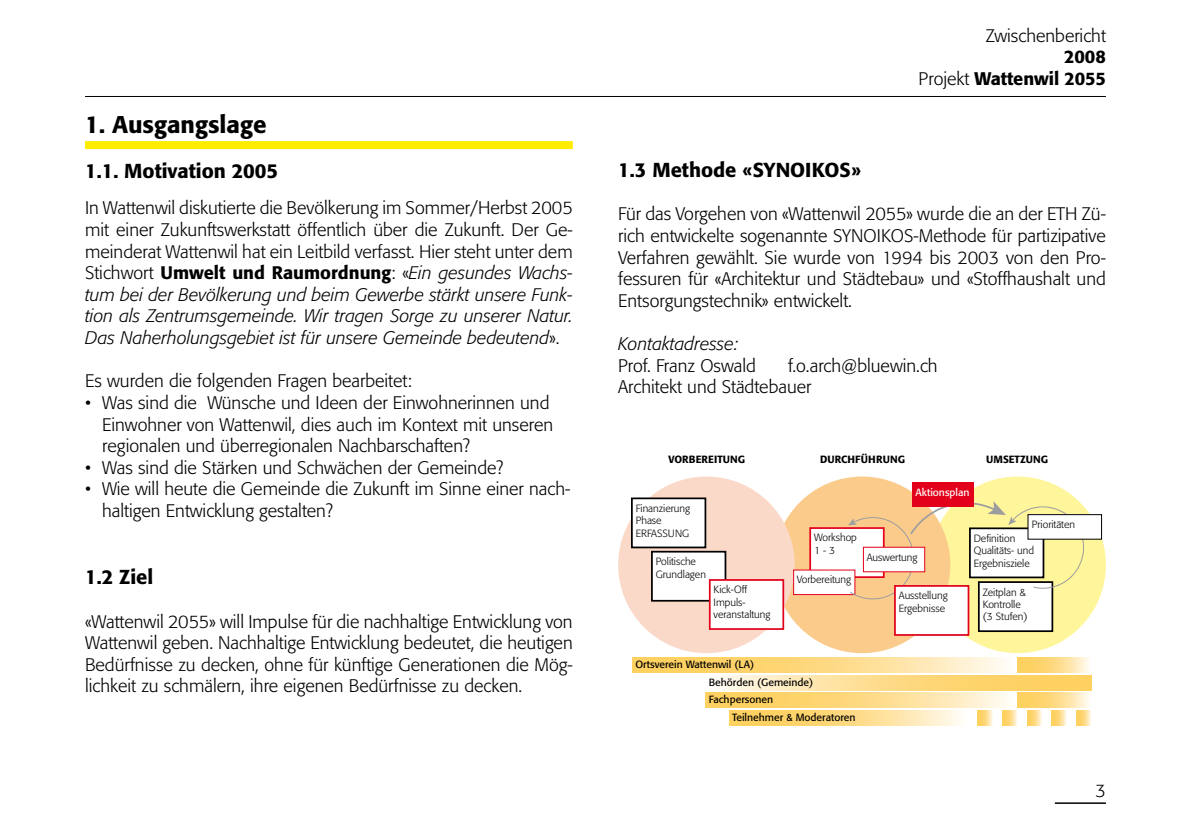
<style>
.page{position:relative;width:1191px;height:840px;background:#fff}
.page>*{position:absolute;margin:0;border:0;box-sizing:border-box;transform-origin:0 0}
.t1{font:500 24px "Formata";color:#000}
.t2{font:500 20px "Formata";color:#000}
.t3{font:300 18px/21.6px "Formata";color:#000;text-align:justify}
.t4{font:500 18px/21.6px "Formata";color:#000;text-align:right}
.t5{font:italic 300 18px "Formata";color:#000}
.t6{font:300 10.4px/12.4px "Formata";color:#000}
.t7{font:10.4px/17.4px "Formata";color:#000}
.t8{font:500 10.4px "Formata";color:#000}
.t9{font:500 10.4px "Formata";letter-spacing:.02em;color:#000}
.t10{font:10.4px "Formata";color:#fff}
.s1{font-weight:500}
.s2{font-style:italic}
.s3{font-weight:300}
</style>
<div class="page">
<hr style="left:1054px;top:801px;width:52px;height:2px;background:#000">
<hr style="left:85px;top:96px;width:1021px;height:1px;background:#000">
<div style="left:85px;top:141px;width:488px;height:8px;background:#ffec00"></div>
<div style="left:929px;top:476px;width:177px;height:176px;background:#fff59a;border-radius:50%"></div>
<div style="left:774px;top:476px;width:176px;height:176px;background:#fbcb8b;border-radius:50%"></div>
<div style="left:618px;top:476px;width:176px;height:176px;background:#fbd9c9;border-radius:50%"></div>
<div style="left:810px;top:527px;width:73px;height:49px;background:#fff"></div>
<div style="left:809px;top:527px;width:75px;height:50px;border:2px solid #e2001a"></div>
<div style="left:632px;top:498px;width:73px;height:49px;background:#fff"></div>
<div style="left:631px;top:497px;width:75px;height:51px;border:2px solid #000"></div>
<div style="left:652px;top:551px;width:73px;height:49px;background:#fff"></div>
<div style="left:651px;top:550px;width:75px;height:51px;border:2px solid #000"></div>
<div style="left:710px;top:579px;width:73px;height:49px;background:#fff"></div>
<div style="left:709px;top:578px;width:75px;height:51px;border:2px solid #e2001a"></div>
<div style="left:978px;top:581px;width:74px;height:49px;background:#fff"></div>
<div style="left:978px;top:581px;width:75px;height:50px;border:2px solid #000"></div>
<div style="left:793px;top:569px;width:62px;height:25px;background:#fff"></div>
<div style="left:895px;top:585px;width:73px;height:49px;background:#fff"></div>
<div style="left:894px;top:584px;width:75px;height:51px;border:2px solid #e2001a"></div>
<div style="left:912px;top:482px;width:61px;height:25px;background:#e2001a"></div>
<svg style="left:632px;top:657px;width:373px;height:15px"></svg>
<svg style="left:705px;top:692px;width:302px;height:15px"></svg>
<svg style="left:1017px;top:692px;width:72px;height:15px"></svg>
<svg style="left:729px;top:710px;width:231px;height:14px"></svg>
<svg style="left:1027px;top:710px;width:14px;height:14px"></svg>
<svg style="left:978px;top:710px;width:14px;height:14px"></svg>
<svg style="left:1002px;top:710px;width:15px;height:14px"></svg>
<svg style="left:1051px;top:710px;width:15px;height:14px"></svg>
<svg style="left:1076px;top:710px;width:15px;height:14px"></svg>
<svg style="left:720px;top:675px;width:371px;height:14px"></svg>
<svg style="left:1017px;top:657px;width:72px;height:15px"></svg>
<svg style="left:848px;top:500px;width:241px;height:99px"></svg>
<div style="left:1028px;top:514px;width:73px;height:25px;background:#fff"></div>
<div style="left:1027px;top:514px;width:75px;height:25px;border:1px solid #000"></div>
<h1 class="t1" style="left:85px;top:109px;width:183px">1. Ausgangslage</h1>
<p class="t2" style="left:85px;top:159px;width:194px">1.1. Motivation 2005</p>
<p class="t3" style="left:85px;top:197px;width:489px">In Wattenwil diskutierte die Bevölkerung im Sommer/Herbst 2005 mit einer Zukunftswerkstatt öffentlich über die Zukunft. Der Ge&shy;meinderat Wattenwil hat ein Leitbild verfasst. Hier steht unter dem Stichwort <span class="s1">Umwelt und Raumordnung</span>: «<span class="s2">Ein gesundes Wachs&shy;tum bei der Bevölkerung und beim Gewerbe stärkt unsere Funk&shy;tion als Zentrumsgemeinde. Wir tragen Sorge zu unserer Natur.<br>Das Naherholungsgebiet ist für unsere Gemeinde bedeutend</span>».</p>
<p class="t3" style="left:85px;top:370px;width:328px">Es wurden die folgenden Fragen bearbeitet:</p>
<p class="t3" style="left:102px;top:391px;width:452px;text-align:left;text-indent:-17px">• Was sind die Wünsche und Ideen der Einwohnerinnen und<br>Einwohner von Wattenwil, dies auch im Kontext mit unseren regionalen und überregionalen Nachbarschaften?</p>
<p class="t3" style="left:85px;top:456px;width:420px">• Was sind die Stärken und Schwächen der Gemeinde?</p>
<p class="t3" style="left:102px;top:478px;width:470px;text-indent:-17px">• Wie will heute die Gemeinde die Zukunft im Sinne einer nach&shy;haltigen Entwicklung gestalten?</p>
<p class="t2" style="left:85px;top:564px;width:70px">1.2 Ziel</p>
<p class="t3" style="left:85px;top:610px;width:489px">«Wattenwil 2055» will Impulse für die nachhaltige Entwicklung von Wattenwil geben. Nachhaltige Entwicklung bedeutet, die heutigen Bedürfnisse zu decken, ohne für künftige Generationen die Mög&shy;lichkeit zu schmälern, ihre eigenen Bedürfnisse zu decken.</p>
<p class="t3" style="left:985px;top:25px;width:122px">Zwischenbericht</p>
<p class="t4" style="left:918px;top:46px;width:189px">2008<br><span class="s3">Projekt</span> Wattenwil 2055</p>
<p class="t2" style="left:618px;top:158px;width:244px">1.3 Methode «SYNOIKOS»</p>
<p class="t3" style="left:618px;top:203px;width:489px">Für das Vorgehen von «Wattenwil 2055» wurde die an der ETH Zü&shy;rich entwickelte sogenannte SYNOIKOS-Methode für partizipative Verfahren gewählt. Sie wurde von 1994 bis 2003 von den Pro&shy;fessuren für «Architektur und Städtebau» und «Stoffhaushalt und Entsorgungstechnik» entwickelt.</p>
<p class="t5" style="left:618px;top:333px;width:122px">Kontaktadresse:</p>
<p class="t3" style="left:618px;top:354px;width:139px">Prof. Franz Oswald</p>
<p class="t3" style="left:618px;top:354px;width:321px;text-indent:170px">f.o.arch@bluewin.ch<br>Architekt und Städtebauer</p>
<p class="t8" style="left:668px;top:452px;width:78px">VORBEREITUNG</p>
<p class="t9" style="left:820px;top:452px;width:86px">DURCHFÜHRUNG</p>
<p class="t8" style="left:986px;top:452px;width:64px">UMSETZUNG</p>
<p class="t6" style="left:636px;top:501px;width:56px">Finanzierung<br>Phase<br>ERFASSUNG</p>
<p class="t6" style="left:656px;top:555px;width:52px">Politische<br>Grundlagen</p>
<p class="t10" style="left:915px;top:485px;width:56px">Aktionsplan</p>
<p class="t6" style="left:1032px;top:518px;width:45px">Prioritäten</p>
<p class="t6" style="left:814px;top:531px;width:44px">Workshop<br>1 - 3</p>
<p class="t6" style="left:973px;top:531px;width:62px">Definition<br>Qualitäts- und<br>Ergebnisziele</p>
<p class="t6" style="left:866px;top:550px;width:52px">Auswertung</p>
<p class="t6" style="left:898px;top:589px;width:50px">Ausstellung<br>Ergebnisse</p>
<p class="t6" style="left:797px;top:573px;width:56px">Vorbereitung</p>
<p class="t6" style="left:713px;top:583px;width:58px">Kick-Off<br>Impuls&shy;veranstaltung</p>
<p class="t6" style="left:982px;top:585px;width:46px">Zeitplan &amp;<br>Kontrolle (3 Stufen)</p>
<p class="t7" style="left:635px;top:655px;width:120px">Ortsverein Wattenwil (LA)</p>
<p class="t7" style="left:732px;top:690px;width:125px;text-indent:-23px">Fachpersonen<br>Teilnehmer &amp; Moderatoren</p>
<p class="t7" style="left:708px;top:673px;width:106px">Behörden (Gemeinde)</p>
</div>
